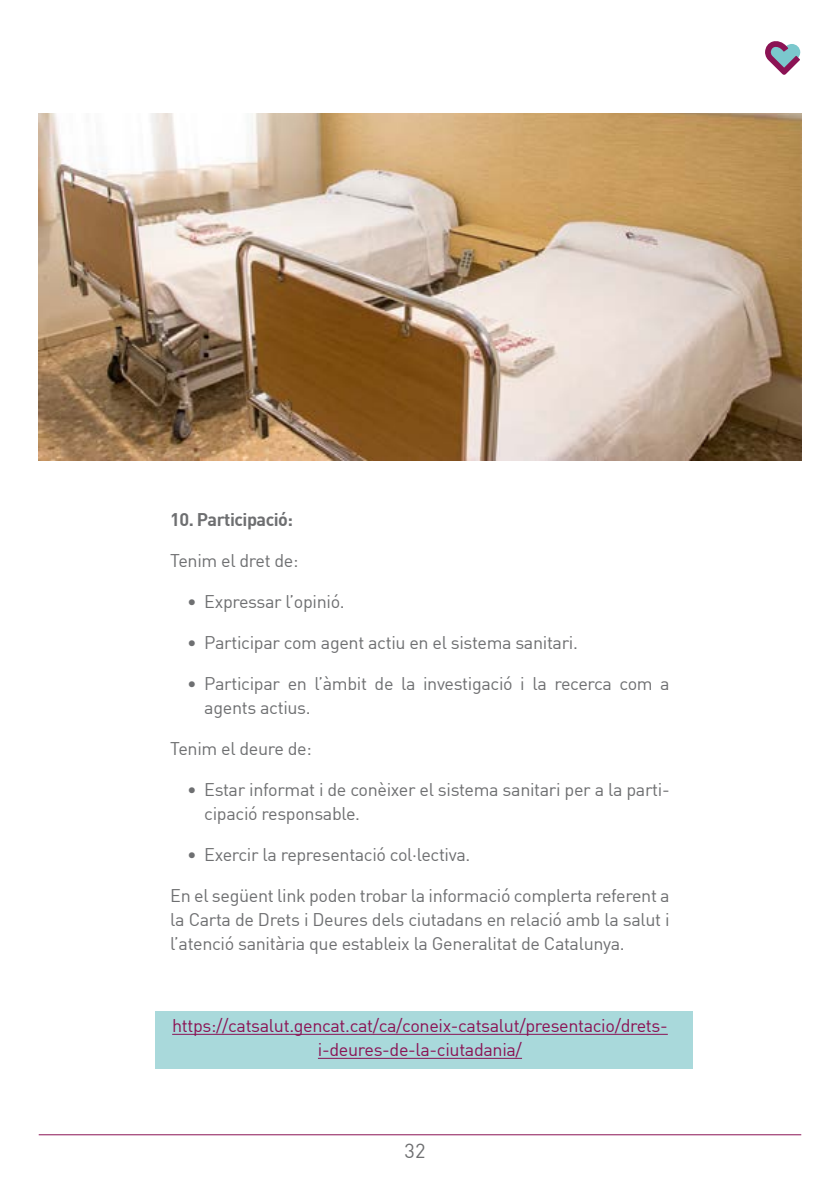
<style>
.page{position:relative;width:840px;height:1191px;background:#fff}
.page>*{position:absolute;margin:0;border:0;box-sizing:border-box;transform-origin:0 0}
.t1{font:20px "DIN";color:#6e6f71}
.t2{font:18px/24px "DIN";letter-spacing:-.02em;color:#6e6f71}
.t3{font:18px/24px "DIN";letter-spacing:-.02em;color:#8b1354;text-align:center}
.t4{font:700 18px "DIN";letter-spacing:-.03em;color:#6e6f71}
</style>
<div class="page">
<svg style="left:765px;top:41px;width:35px;height:34px"></svg>
<hr style="left:39px;top:1134px;width:761px;height:1px;background:#8b1354">
<div style="left:155px;top:1011px;width:537px;height:57px;background:#a9d9db"></div>
<hr style="left:172px;top:1033px;width:495px;height:1px;background:#8b1354">
<hr style="left:318px;top:1057px;width:203px;height:1px;background:#8b1354">
<img style="left:39px;top:113px;width:761px;height:347px">
<p class="t4" style="left:170px;top:508px;width:124px">10. Participació:</p>
<p class="t2" style="left:170px;top:548px;width:130px">Tenim el dret de:</p>
<p class="t2" style="left:187px;top:589px;width:159px">• Expressar l’opinió.</p>
<p class="t2" style="left:187px;top:630px;width:392px">• Participar com agent actiu en el sistema sanitari.</p>
<p class="t2" style="left:204px;top:671px;width:466px;text-indent:-17px">• Participar en l’àmbit de la investigació i la recerca com a agents actius.</p>
<p class="t2" style="left:170px;top:736px;width:143px">Tenim el deure de:</p>
<p class="t2" style="left:204px;top:777px;width:466px;text-indent:-17px">• Estar informat i de conèixer el sistema sanitari per a la parti&shy;cipació responsable.</p>
<p class="t2" style="left:187px;top:842px;width:284px">• Exercir la representació col·lectiva.</p>
<p class="t2" style="left:170px;top:883px;width:500px;text-align:justify">En el següent link poden trobar la informació complerta referent a la Carta de Drets i Deures dels ciutadans en relació amb la salut i l’atenció sanitària que estableix la Generalitat de Catalunya.</p>
<p class="t3" style="left:172px;top:1013px;width:497px">https://catsalut.gencat.cat/ca/coneix-catsalut/presentacio/drets&shy;i-deures-de-la-ciutadania/</p>
<p class="t1" style="left:404px;top:1138px;width:22px">32</p>
</div>
